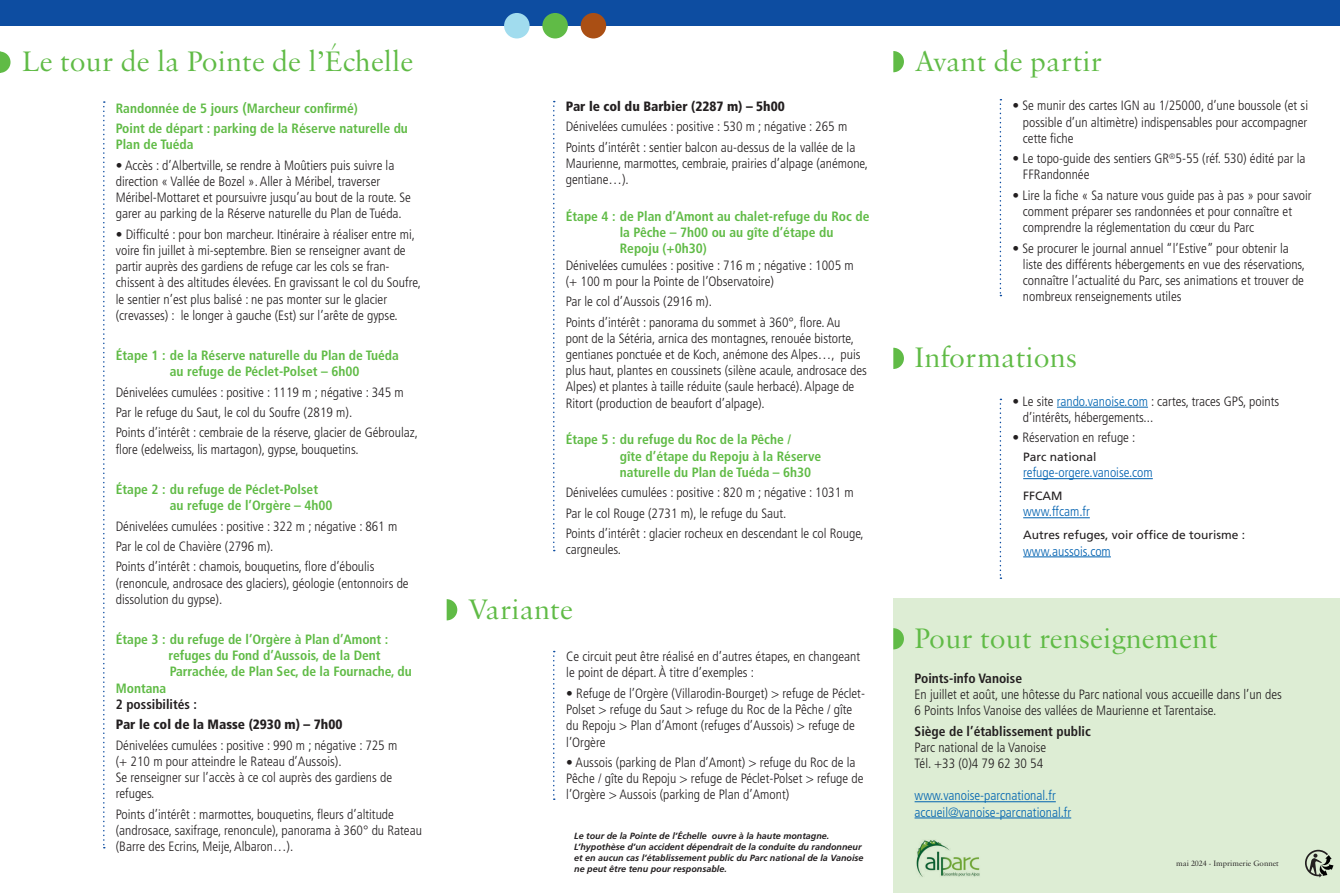
<style>
.page{position:relative;width:1340px;height:893px;background:#fff}
.page>*{position:absolute;margin:0;border:0;box-sizing:border-box;transform-origin:0 0}
.t1{font:30px "Sabon MT Std";letter-spacing:.005em;color:#60bb46}
.t2{font:300 condensed 13.5px/16.2px "Frutiger LT Std";color:#231f20}
.t3{font:700 condensed 13.5px/16.2px "Frutiger LT Std";color:#60bb46}
.t4{font:700 condensed 13.5px "Frutiger LT Std";color:#231f20}
.t5{font:900 condensed 13.5px "Frutiger LT Std";color:#231f20}
.t6{font:300 condensed 13.5px/16.2px "Frutiger LT Std";color:#0164b1}
.t7{font:300 condensed 13.5px "Frutiger LT Std";color:#0161b0}
.t8{font:12px "Frutiger LT Std";color:#231f20}
.t9{font:italic 700 9px/10.8px "Frutiger LT Std";color:#231f20}
.t10{font:8.25px "Sabon MT Std";color:#231f20}
.s1{font-size:15px}
.s2{color:#0164b1}
</style>
<div class="page">
<div style="left:893px;top:598px;width:446px;height:295px;background:#ddedd4"></div>
<hr style="left:1056px;top:407px;width:92px;height:1px;background:#0164b1">
<hr style="left:1023px;top:478px;width:129px;height:1px;background:#0161b0">
<hr style="left:1023px;top:517px;width:66px;height:1px;background:#0161b0">
<hr style="left:1023px;top:556px;width:87px;height:1px;background:#0161b0">
<hr style="left:914px;top:801px;width:141px;height:1px;background:#0164b1">
<hr style="left:914px;top:818px;width:157px;height:1px;background:#0164b1">
<svg style="left:0;top:52px;width:11px;height:21px"></svg>
<svg style="left:893px;top:51px;width:11px;height:21px"></svg>
<svg style="left:893px;top:348px;width:11px;height:21px"></svg>
<svg style="left:893px;top:628px;width:11px;height:21px"></svg>
<svg style="left:446px;top:599px;width:11px;height:21px"></svg>
<svg style="left:103px;top:101px;width:2px;height:747px"></svg>
<svg style="left:553px;top:101px;width:2px;height:450px"></svg>
<svg style="left:553px;top:651px;width:1px;height:149px"></svg>
<svg style="left:999px;top:99px;width:2px;height:197px"></svg>
<svg style="left:999px;top:399px;width:2px;height:180px"></svg>
<div style="left:0;top:0;width:1339px;height:26px;background:#0d4da1"></div>
<img style="left:916px;top:840px;width:64px;height:37px">
<div style="left:504px;top:13px;width:25px;height:25px;background:#a1dcee;border-radius:50%"></div>
<div style="left:542px;top:13px;width:26px;height:25px;background:#60bb46;border-radius:50%"></div>
<div style="left:580px;top:13px;width:26px;height:25px;background:#aa4f14;border-radius:50%"></div>
<svg style="left:1305px;top:850px;width:28px;height:28px"></svg>
<h1 class="t1" style="left:22px;top:43px;width:392px">Le tour de la Pointe de l’Échelle</h1>
<h1 class="t1" style="left:914px;top:43px;width:189px">Avant de partir</h1>
<p class="t3" style="left:116px;top:98px;width:294px;line-height:20.4px">Randonnée de 5 jours <span class="s1">(</span>Marcheur confirmé)<br>Point de départ : parking de la Réserve naturelle du</p>
<p class="t3" style="left:116px;top:136px;width:79px">Plan de Tuéda</p>
<p class="t2" style="left:116px;top:157px;width:296px">• Accès : d’Albertville, se rendre à Moûtiers puis suivre la direction « Vallée de Bozel ». Aller à Méribel, traverser Méribel-Mottaret et poursuivre jusqu’au bout de la route. Se garer au parking de la Réserve naturelle du Plan de Tuéda.</p>
<p class="t2" style="left:116px;top:226px;width:306px">• Difficulté : pour bon marcheur. Itinéraire à réaliser entre mi, voire fin juillet à mi-septembre. Bien se renseigner avant de partir auprès des gardiens de refuge car les cols se fran&shy;chissent à des altitudes élevées. En gravissant le col du Soufre, le sentier n’est plus balisé : ne pas monter sur le glacier (crevasses) : le longer à gauche (Est) sur l’arête de gypse.</p>
<p class="t3" style="left:170px;top:347px;width:230px;text-indent:-54px">Étape 1 : de la Réserve naturelle du Plan de Tuéda au refuge de Péclet-Polset – 6h00</p>
<p class="t2" style="left:116px;top:382px;width:304px;line-height:20.4px">Dénivelées cumulées : positive : 1119 m ; négative : 345 m<br>Par le refuge du Saut, le col du Soufre (2819 m).<br>Points d’intérêt : cembraie de la réserve, glacier de Gébroulaz,</p>
<p class="t2" style="left:116px;top:441px;width:244px">flore (edelweiss, lis martagon), gypse, bouquetins.</p>
<p class="t3" style="left:170px;top:481px;width:164px;text-indent:-54px">Étape 2 : du refuge de Péclet-Polset au refuge de l’Orgère – 4h00</p>
<p class="t2" style="left:116px;top:516px;width:283px;line-height:20.4px">Dénivelées cumulées : positive : 322 m ; négative : 861 m<br>Par le col de Chavière (2796 m).<br>Points d’intérêt : chamois, bouquetins, flore d’éboulis</p>
<p class="t2" style="left:116px;top:575px;width:294px">(renoncule, androsace des glaciers), géologie (entonnoirs de dissolution du gypse).</p>
<p class="t3" style="left:116px;top:631px;width:274px">Étape 3 : du refuge de l’Orgère à Plan d’Amont :</p>
<p class="t3" style="left:168px;top:647px;width:214px">refuges du Fond d’Aussois, de la Dent</p>
<p class="t3" style="left:170px;top:664px;width:243px">Parrachée, de Plan Sec, de la Fournache, du</p>
<p class="t3" style="left:116px;top:680px;width:52px">Montana</p>
<p class="t4" style="left:116px;top:696px;width:83px">2 possibilités :</p>
<p class="t5" style="left:116px;top:716px;width:228px">Par le col de la Masse (2930 m) – 7h00</p>
<p class="t2" style="left:116px;top:737px;width:283px">Dénivelées cumulées : positive : 990 m ; négative : 725 m (+ 210 m pour atteindre le Rateau d’Aussois).<br>Se renseigner sur l’accès à ce col auprès des gardiens de refuges.</p>
<p class="t2" style="left:116px;top:806px;width:308px">Points d’intérêt : marmottes, bouquetins, fleurs d’altitude (androsace, saxifrage, renoncule), panorama à 360° du Rateau (Barre des Ecrins, Meije, Albaron…).</p>
<p class="t5" style="left:566px;top:98px;width:221px">Par le col du Barbier (2287 m) – 5h00</p>
<p class="t2" style="left:566px;top:117px;width:291px;line-height:20.4px">Dénivelées cumulées : positive : 530 m ; négative : 265 m<br>Points d’intérêt : sentier balcon au-dessus de la vallée de la</p>
<p class="t2" style="left:566px;top:155px;width:304px">Maurienne, marmottes, cembraie, prairies d’alpage (anémone, gentiane…).</p>
<p class="t3" style="left:620px;top:208px;width:251px;text-indent:-54px">Étape 4 : de Plan d’Amont au chalet-refuge du Roc de la Pêche – 7h00 ou au gîte d’étape du<br>Repoju (+0h30)</p>
<p class="t2" style="left:566px;top:257px;width:289px">Dénivelées cumulées : positive : 716 m ; négative : 1005 m (+ 100 m pour la Pointe de l’Observatoire)</p>
<p class="t2" style="left:566px;top:291px;width:276px;line-height:20.4px">Par le col d’Aussois (2916 m).<br>Points d’intérêt : panorama du sommet à 360°, flore. Au</p>
<p class="t2" style="left:566px;top:330px;width:302px">pont de la Sétéria, arnica des montagnes, renouée bistorte, gentianes ponctuée et de Koch, anémone des Alpes…, puis plus haut, plantes en coussinets (silène acaule, androsace des Alpes) et plantes à taille réduite (saule herbacé). Alpage de Ritort (production de beaufort d’alpage).</p>
<p class="t3" style="left:620px;top:432px;width:203px;text-indent:-54px">Étape 5 : du refuge du Roc de la Pêche /<br>gîte d’étape du Repoju à la Réserve naturelle du Plan de Tuéda – 6h30</p>
<p class="t2" style="left:566px;top:482px;width:299px;line-height:20.4px">Dénivelées cumulées : positive : 820 m ; négative : 1031 m<br>Par le col Rouge (2731 m), le refuge du Saut.<br>Points d’intérêt : glacier rocheux en descendant le col Rouge,</p>
<p class="t2" style="left:566px;top:542px;width:57px">cargneules.</p>
<h1 class="t1" style="left:468px;top:591px;width:106px">Variante</h1>
<p class="t2" style="left:566px;top:649px;width:295px">Ce circuit peut être réalisé en d’autres étapes, en changeant le point de départ. À titre d’exemples :</p>
<p class="t2" style="left:566px;top:685px;width:300px">• Refuge de l’Orgère (Villarodin-Bourget) &gt; refuge de Péclet-Polset &gt; refuge du Saut &gt; refuge du Roc de la Pêche / gîte du Repoju &gt; Plan d’Amont (refuges d’Aussois) &gt; refuge de l’Orgère</p>
<p class="t2" style="left:566px;top:754px;width:299px">• Aussois (parking de Plan d’Amont) &gt; refuge du Roc de la<br>Pêche / gîte du Repoju &gt; refuge de Péclet-Polset &gt; refuge de l’Orgère &gt; Aussois (parking de Plan d’Amont)</p>
<p class="t9" style="left:574px;top:831px;width:291px">Le tour de la Pointe de l’Échelle ouvre à la haute montagne.<br>L’hypothèse d’un accident dépendrait de la conduite du randonneur et en aucun cas l’établissement public du Parc national de la Vanoise ne peut être tenu pour responsable.</p>
<p class="t2" style="left:1022px;top:98px;width:287px;text-align:justify;text-indent:-11px">• Se munir des cartes IGN au 1/25000, d’une boussole (et si possible d’un altimètre) indispensables pour accompagner cette fiche</p>
<p class="t2" style="left:1022px;top:151px;width:284px;text-indent:-11px">• Le topo-guide des sentiers GR<sup>®</sup>5-55 (réf. 530) édité par la<br>FFRandonnée</p>
<p class="t2" style="left:1022px;top:187px;width:290px;text-indent:-11px">• Lire la fiche « Sa nature vous guide pas à pas » pour savoir comment préparer ses randonnées et pour connaître et comprendre la réglementation du cœur du Parc</p>
<p class="t2" style="left:1022px;top:240px;width:284px;text-indent:-11px">• Se procurer le journal annuel “l’Estive” pour obtenir la liste des différents hébergements en vue des réservations, connaître l’actualité du Parc, ses animations et trouver de nombreux renseignements utiles</p>
<h1 class="t1" style="left:914px;top:339px;width:164px">Informations</h1>
<p class="t2" style="left:1022px;top:393px;width:258px;text-indent:-11px">• Le site <span class="s2">rando.vanoise.com</span> : cartes, traces GPS, points d’intérêts, hébergements...</p>
<p class="t2" style="left:1012px;top:430px;width:124px">• Réservation en refuge :</p>
<p class="t8" style="left:1023px;top:450px;width:75px">Parc national</p>
<p class="t7" style="left:1023px;top:465px;width:131px">refuge-orgere.vanoise.com</p>
<p class="t8" style="left:1023px;top:489px;width:41px">FFCAM</p>
<p class="t7" style="left:1023px;top:504px;width:68px">www.ffcam.fr</p>
<p class="t8" style="left:1023px;top:528px;width:223px">Autres refuges, voir office de tourisme :</p>
<p class="t7" style="left:1023px;top:543px;width:89px">www.aussois.com</p>
<h1 class="t1" style="left:914px;top:620px;width:305px">Pour tout renseignement</h1>
<p class="t4" style="left:914px;top:670px;width:109px">Points-info Vanoise</p>
<p class="t2" style="left:914px;top:686px;width:369px">En juillet et août, une hôtesse du Parc national vous accueille dans l’un des<br>6 Points Infos Vanoise des vallées de Maurienne et Tarentaise.</p>
<p class="t4" style="left:914px;top:723px;width:178px">Siège de l’établissement public</p>
<p class="t2" style="left:914px;top:739px;width:133px">Parc national de la Vanoise<br>Tél. +33 (0)4 79 62 30 54</p>
<p class="t6" style="left:914px;top:788px;width:158px">www.vanoise-parcnational.fr accueil@vanoise-parcnational.fr</p>
<p class="t10" style="left:1176px;top:858px;width:104px">mai 2024 - Imprimerie Gonnet</p>
</div>
